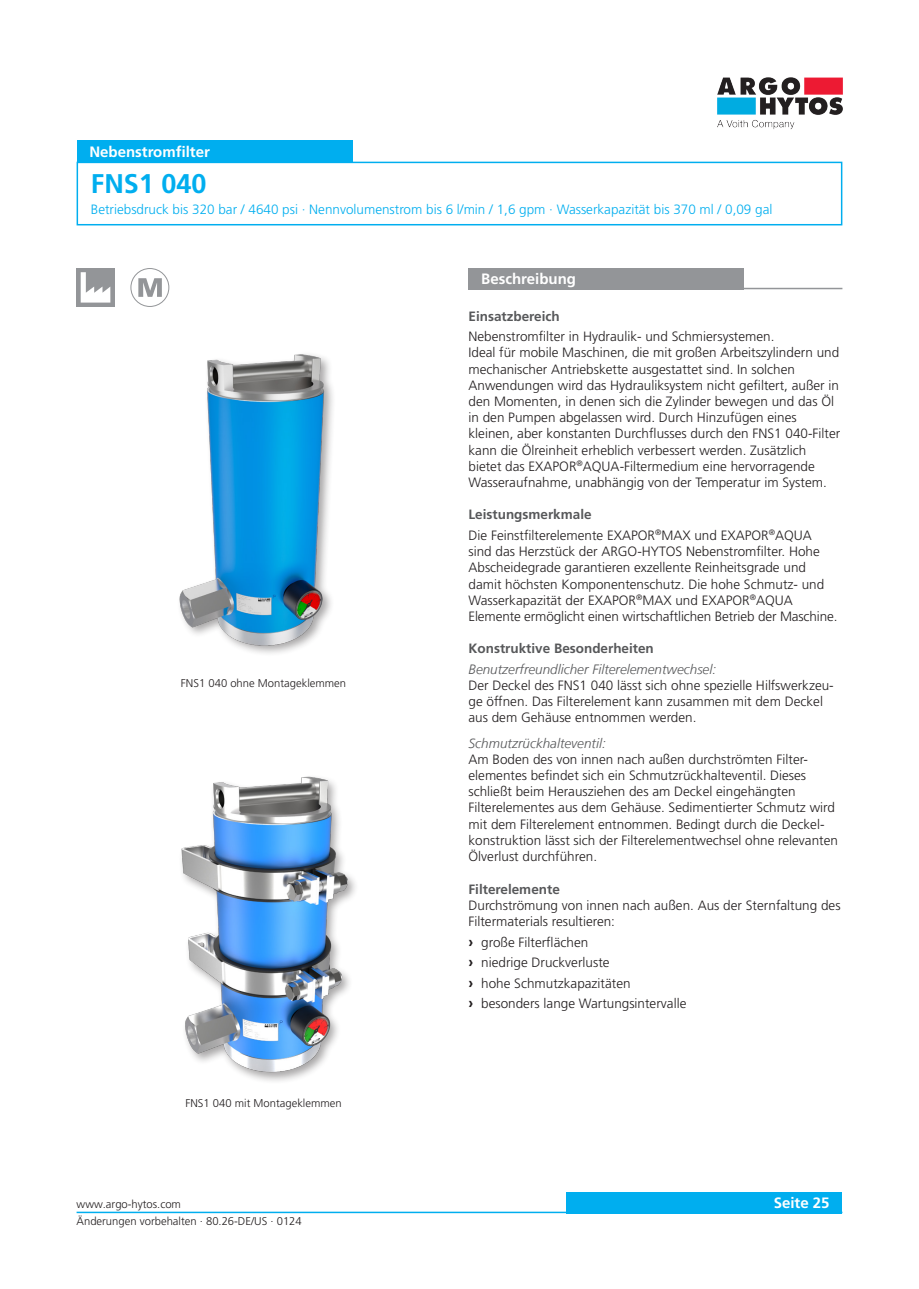
<style>
.page{position:relative;width:919px;height:1289px;background:#fff}
.page>*{position:absolute;margin:0;border:0;box-sizing:border-box;transform-origin:0 0}
._01_Headline_blue{font:700 27px "Frutiger LT Pro";color:#00aeef}
._04_Headline_white{font:700 15px "Frutiger LT Pro";color:#fff}
._06_Copytext{font:300 13.5px/16.2px "Frutiger LT Pro";color:#231f20}
._03_HeadlineCopytext_blue{font:300 13.5px "Frutiger LT Pro";color:#00aeef}
._10_Subline_Italic{font:italic 300 13.5px "Frutiger LT";color:#57585a}
._05_Subline_Copytext{font:700 13.5px "Frutiger LT Pro";color:#57585a}
._06_Copytext-2{font:700 13.5px "Frutiger LT Pro";color:#57585a}
._08_Legend{font:300 11.25px "Frutiger LT Pro";color:#231f20}
.s1{font-weight:700;font-size:15px}
</style>
<div class="page">
<div style="left:566px;top:1191px;width:276px;height:22px;background:#00aeef"></div>
<hr style="left:77px;top:1211px;width:765px;height:2px;background:#00aeef">
<img style="left:717px;top:77px;width:126px;height:52px">
<div style="left:77px;top:162px;width:765px;height:63px;border:2px solid #00aeef"></div>
<div style="left:77px;top:140px;width:275px;height:22px;background:#00aeef"></div>
<svg style="left:77px;top:268px;width:38px;height:38px"></svg>
<svg style="left:81px;top:272px;width:29px;height:30px"></svg>
<div style="left:130px;top:268px;width:39px;height:39px;border:1px solid #939598;border-radius:50%"></div>
<svg style="left:138px;top:278px;width:24px;height:19px"></svg>
<div style="left:468px;top:268px;width:276px;height:21px;background:#939598"></div>
<hr style="left:468px;top:288px;width:374px;height:1px;background:#939598">
<img style="left:179px;top:354px;width:154px;height:300px">
<img style="left:181px;top:776px;width:175px;height:305px">
<p class="_04_Headline_white" style="left:89px;top:143px;width:122px">Nebenstromfilter</p>
<p class="_01_Headline_blue" style="left:91px;top:168px;width:117px">FNS1 040</p>
<p class="_03_HeadlineCopytext_blue" style="left:91px;top:201px;width:683px">Betriebsdruck bis 320 bar / 4640 psi · Nennvolumenstrom bis 6 l/min / 1,6 gpm · Wasserkapazität bis 370 ml / 0,09 gal</p>
<p class="_08_Legend" style="left:181px;top:677px;width:167px">FNS1 040 ohne Montageklemmen</p>
<p class="_08_Legend" style="left:185px;top:1096px;width:158px">FNS1 040 mit Montageklemmen</p>
<p class="_04_Headline_white" style="left:481px;top:270px;width:96px">Beschreibung</p>
<p class="_05_Subline_Copytext" style="left:468px;top:308px;width:93px">Einsatzbereich</p>
<p class="_06_Copytext" style="left:468px;top:328px;width:373px">Nebenstromfilter in Hydraulik- und Schmiersystemen.<br>Ideal für mobile Maschinen, die mit großen Arbeitszylindern und mechanischer Antriebskette ausgestattet sind. In solchen Anwendungen wird das Hydrauliksystem nicht gefiltert, außer in den Momenten, in denen sich die Zylinder bewegen und das Öl in den Pumpen abgelassen wird. Durch Hinzufügen eines kleinen, aber konstanten Durchflusses durch den FNS1 040-Filter kann die Ölreinheit erheblich verbessert werden. Zusätzlich bietet das EXAPOR<sup>®</sup>AQUA-Filtermedium eine hervorragende Wasseraufnahme, unabhängig von der Temperatur im System.</p>
<p class="_05_Subline_Copytext" style="left:468px;top:507px;width:125px">Leistungsmerkmale</p>
<p class="_06_Copytext" style="left:468px;top:527px;width:345px">Die Feinstfilterelemente EXAPOR<sup>®</sup>MAX und EXAPOR<sup>®</sup>AQUA</p>
<p class="_06_Copytext" style="left:468px;top:543px;width:370px">sind das Herzstück der ARGO-HYTOS Nebenstromfilter. Hohe Abscheidegrade garantieren exzellente Reinheitsgrade und damit höchsten Komponentenschutz. Die hohe Schmutz- und Wasserkapazität der EXAPOR<sup>®</sup>MAX und EXAPOR<sup>®</sup>AQUA Elemente ermöglicht einen wirtschaftlichen Betrieb der Maschine.</p>
<p class="_05_Subline_Copytext" style="left:468px;top:640px;width:187px">Konstruktive Besonderheiten</p>
<p class="_10_Subline_Italic" style="left:468px;top:661px;width:249px">Benutzerfreundlicher Filterelementwechsel:</p>
<p class="_06_Copytext" style="left:468px;top:677px;width:367px">Der Deckel des FNS1 040 lässt sich ohne spezielle Hilfswerkzeu&shy;ge öffnen. Das Filterelement kann zusammen mit dem Deckel aus dem Gehäuse entnommen werden.</p>
<p class="_10_Subline_Italic" style="left:468px;top:735px;width:139px">Schmutzrückhalteventil:</p>
<p class="_06_Copytext" style="left:468px;top:751px;width:341px">Am Boden des von innen nach außen durchströmten Filter-</p>
<p class="_06_Copytext" style="left:468px;top:767px;width:371px">elementes befindet sich ein Schmutzrückhalteventil. Dieses schließt beim Herausziehen des am Deckel eingehängten Filterelementes aus dem Gehäuse. Sedimentierter Schmutz wird mit dem Filterelement entnommen. Bedingt durch die Deckel&shy;konstruktion lässt sich der Filterelementwechsel ohne relevanten Ölverlust durchführen.</p>
<p class="_06_Copytext-2" style="left:468px;top:881px;width:93px">Filterelemente</p>
<p class="_06_Copytext" style="left:468px;top:897px;width:373px">Durchströmung von innen nach außen. Aus der Sternfaltung des</p>
<p class="_06_Copytext" style="left:468px;top:913px;width:148px">Filtermaterials resultieren:</p>
<p class="_06_Copytext" style="left:468px;top:934px;width:121px"><span class="s1">›</span> große Filterflächen</p>
<p class="_06_Copytext" style="left:468px;top:954px;width:143px"><span class="s1">›</span> niedrige Druckverluste</p>
<p class="_06_Copytext" style="left:468px;top:974px;width:164px"><span class="s1">›</span> hohe Schmutzkapazitäten</p>
<p class="_06_Copytext" style="left:468px;top:995px;width:219px"><span class="s1">›</span> besonders lange Wartungsintervalle</p>
<p class="_08_Legend" style="left:77px;top:1197px;width:106px">www.argo-hytos.com</p>
<p class="_04_Headline_white" style="left:773px;top:1194px;width:57px">Seite 25</p>
<p class="_08_Legend" style="left:77px;top:1214px;width:227px">Änderungen vorbehalten · 80.26-DE/US · 0124</p>
</div>
